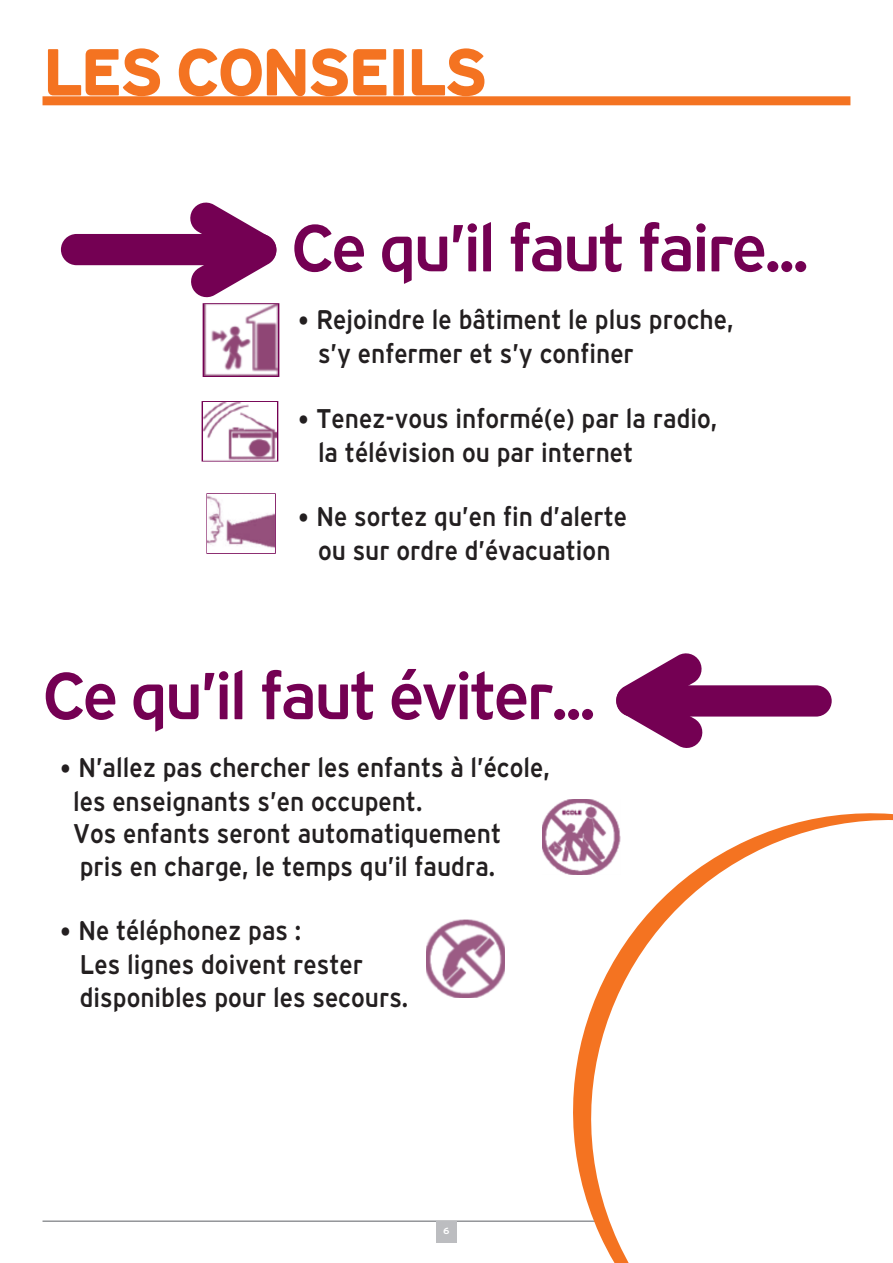
<style>
.page{position:relative;width:893px;height:1263px;background:#fff}
.page>*{position:absolute;margin:0;border:0;box-sizing:border-box;transform-origin:0 0}
.t1{font:700 66.15px "Teleneue";letter-spacing:-.05em;color:#740053}
.t2{font:800 66.15px "Teleneue";letter-spacing:-.05em;color:#f47321}
.t3{font:700 27px/33.8px "Teleneue";color:#231f20;scale:.9 1}
.t4{font:9px "Teleneue";color:#fff}
.s1{font-family:"Calibri";font-weight:400}
</style>
<div class="page">
<div style="left:43px;top:96px;width:807px;height:9px;background:#f47321"></div>
<hr style="left:43px;top:1220px;width:807px;height:2px;background:#939598">
<div style="left:436px;top:1221px;width:21px;height:21px;background:#bcbdc0"></div>
<div style="left:61px;top:234px;width:215px;height:31px;background:#740053;border-radius:16px"></div>
<svg style="left:188px;top:202px;width:89px;height:96px"></svg>
<div style="left:616px;top:685px;width:216px;height:31px;background:#740053;border-radius:16px"></div>
<svg style="left:616px;top:653px;width:88px;height:95px"></svg>
<svg style="left:550px;top:813px;width:343px;height:450px"></svg>
<div style="left:203px;top:303px;width:76px;height:74px;border:2px solid #740053"></div>
<img style="left:204px;top:305px;width:74px;height:70px">
<div style="left:202px;top:401px;width:76px;height:61px;border:2px solid #740053"></div>
<img style="left:203px;top:402px;width:74px;height:58px">
<div style="left:206px;top:493px;width:70px;height:61px;border:2px solid #740053"></div>
<img style="left:208px;top:495px;width:66px;height:57px">
<img style="left:543px;top:799px;width:78px;height:76px">
<img style="left:426px;top:919px;width:79px;height:79px">
<h1 class="t2" style="left:43px;top:34px;width:447px">LES CONSEILS</h1>
<h1 class="t1" style="left:291px;top:210px;width:520px">Ce qu’il faut faire...</h1>
<p class="t3" style="left:318px;top:303px;width:463px;text-indent:-20px"><span class="s1">•</span> Rejoindre le bâtiment le plus proche, s’y enfermer et s’y confiner</p>
<p class="t3" style="left:318px;top:402px;width:445px;text-indent:-20px"><span class="s1">•</span> Tenez-vous informé(e) par la radio, la télévision ou par internet</p>
<p class="t3" style="left:298px;top:500px;width:368px;text-align:center"><span class="s1">•</span> Ne sortez qu’en fin d’alerte ou sur ordre d’évacuation</p>
<h1 class="t1" style="left:43px;top:658px;width:555px">Ce qu’il faut éviter...</h1>
<p class="t3" style="left:73px;top:751px;width:531px;line-height:32.8px;text-indent:-14px"><span class="s1">•</span> N’allez pas chercher les enfants à l’école, les enseignants s’en occupent.<br>Vos enfants seront automatiquement pris en charge, le temps qu’il faudra.</p>
<p class="t3" style="left:80px;top:914px;width:366px;line-height:33.2px;text-indent:-20px"><span class="s1">•</span> Ne téléphonez pas :<br>Les lignes doivent rester disponibles pour les secours.</p>
<p class="t4" style="left:443px;top:1226px;width:8px">6</p>
</div>
